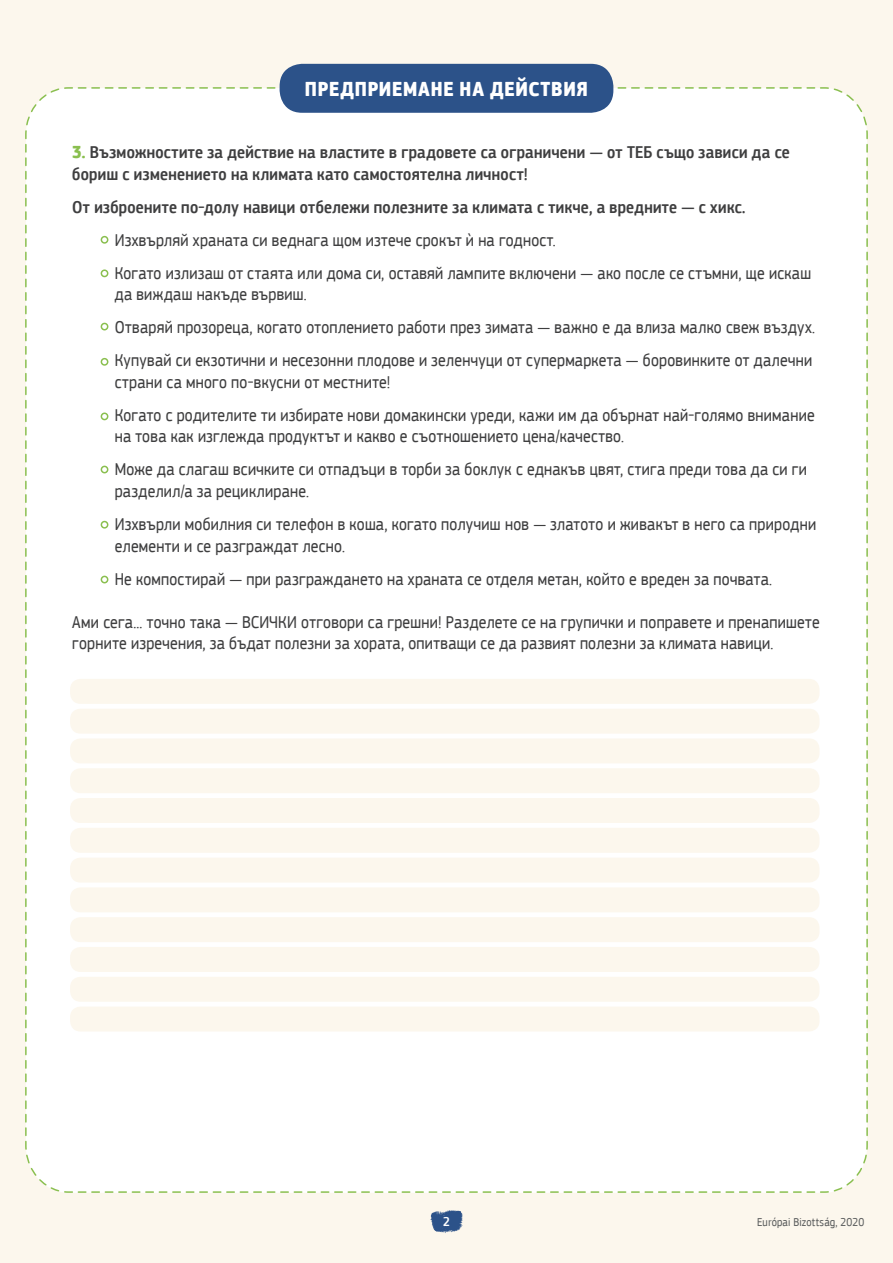
<style>
.page{position:relative;width:893px;height:1263px;background:#fcf7ed}
.page>*{position:absolute;margin:0;border:0;box-sizing:border-box;transform-origin:0 0}
.t1{font:700 21px "EC Square Sans Cond Pro";letter-spacing:.04em;color:#fff}
.t2{font:18px/21.6px "EC Square Sans Cond Pro";letter-spacing:.015em;color:#3f3f40}
.t3{font:500 18px/21.6px "EC Square Sans Cond Pro";letter-spacing:.02em;color:#3f3f40}
.t4{font:500 13.5px "EC Square Sans Cond Pro";color:#fff}
.t5{font:12px "EC Square Sans Cond Pro";letter-spacing:.015em;color:#5d5f5f}
.s1{font-weight:700;color:#8abf4f}
</style>
<div class="page">
<div style="left:25px;top:86px;width:843px;height:1107px;background:#fff"></div>
<div style="left:70px;top:858px;width:749px;height:24px;background:#fcf7ed;border-radius:10px"></div>
<div style="left:70px;top:679px;width:749px;height:25px;background:#fcf7ed;border-radius:10px"></div>
<div style="left:70px;top:917px;width:749px;height:25px;background:#fcf7ed;border-radius:10px"></div>
<div style="left:70px;top:977px;width:749px;height:25px;background:#fcf7ed;border-radius:10px"></div>
<div style="left:70px;top:738px;width:749px;height:25px;background:#fcf7ed;border-radius:10px"></div>
<div style="left:70px;top:798px;width:749px;height:25px;background:#fcf7ed;border-radius:10px"></div>
<div style="left:70px;top:887px;width:749px;height:25px;background:#fcf7ed;border-radius:10px"></div>
<div style="left:70px;top:709px;width:749px;height:25px;background:#fcf7ed;border-radius:10px"></div>
<div style="left:70px;top:947px;width:749px;height:25px;background:#fcf7ed;border-radius:10px"></div>
<div style="left:70px;top:1006px;width:749px;height:25px;background:#fcf7ed;border-radius:10px"></div>
<div style="left:70px;top:768px;width:749px;height:25px;background:#fcf7ed;border-radius:10px"></div>
<div style="left:70px;top:828px;width:749px;height:25px;background:#fcf7ed;border-radius:10px"></div>
<div style="left:101px;top:270px;width:7px;height:6px;background:#fff;border-radius:50%"></div>
<div style="left:101px;top:269px;width:7px;height:8px;border:2px solid #8abf4f;border-radius:50%"></div>
<div style="left:101px;top:359px;width:7px;height:6px;background:#fff;border-radius:50%"></div>
<div style="left:101px;top:358px;width:7px;height:8px;border:2px solid #8abf4f;border-radius:50%"></div>
<div style="left:101px;top:466px;width:7px;height:7px;background:#fff;border-radius:50%"></div>
<div style="left:101px;top:466px;width:7px;height:7px;border:2px solid #8abf4f;border-radius:50%"></div>
<div style="left:101px;top:576px;width:7px;height:7px;background:#fff;border-radius:50%"></div>
<div style="left:101px;top:576px;width:7px;height:7px;border:2px solid #8abf4f;border-radius:50%"></div>
<div style="left:101px;top:413px;width:7px;height:7px;background:#fff;border-radius:50%"></div>
<div style="left:101px;top:412px;width:7px;height:8px;border:2px solid #8abf4f;border-radius:50%"></div>
<div style="left:101px;top:521px;width:7px;height:7px;background:#fff;border-radius:50%"></div>
<div style="left:101px;top:521px;width:7px;height:8px;border:2px solid #8abf4f;border-radius:50%"></div>
<div style="left:101px;top:237px;width:7px;height:6px;background:#fff;border-radius:50%"></div>
<div style="left:101px;top:236px;width:7px;height:8px;border:2px solid #8abf4f;border-radius:50%"></div>
<div style="left:101px;top:323px;width:7px;height:7px;background:#fff;border-radius:50%"></div>
<div style="left:101px;top:323px;width:7px;height:7px;border:2px solid #8abf4f;border-radius:50%"></div>
<svg style="left:430px;top:1210px;width:33px;height:23px"></svg>
<div style="left:280px;top:64px;width:333px;height:49px;background:#2c5289;border-radius:22px"></div>
<p class="t1" style="left:305px;top:76px;width:284px">ПРЕДПРИЕМАНЕ НА ДЕЙСТВИЯ</p>
<p class="t3" style="left:72px;top:142px;width:719px"><span class="s1">3.</span> Възможностите за действие на властите в градовете са ограничени — от ТЕБ също зависи да се бориш с изменението на климата като самостоятелна личност!</p>
<p class="t3" style="left:72px;top:196px;width:675px">От изброените по-долу навици отбележи полезните за климата с тикче, а вредните — с хикс.</p>
<p class="t2" style="left:102px;top:229px;width:455px">• Изхвърляй храната си веднага щом изтече срокът ѝ на годност.</p>
<p class="t2" style="left:115px;top:262px;width:698px;text-indent:-13px">• Когато излизаш от стаята или дома си, оставяй лампите включени — ако после се стъмни, ще искаш да виждаш накъде вървиш.</p>
<p class="t2" style="left:102px;top:317px;width:715px">• Отваряй прозореца, когато отоплението работи през зимата — важно е да влиза малко свеж въздух.</p>
<p class="t2" style="left:115px;top:350px;width:699px;text-indent:-13px">• Купувай си екзотични и несезонни плодове и зеленчуци от супермаркета — боровинките от далечни страни са много по-вкусни от местните!</p>
<p class="t2" style="left:115px;top:404px;width:701px;text-indent:-13px">• Когато с родителите ти избирате нови домакински уреди, кажи им да обърнат най-голямо внимание на това как изглежда продуктът и какво е съотношението цена/качество.</p>
<p class="t2" style="left:115px;top:459px;width:694px;text-indent:-13px">• Може да слагаш всичките си отпадъци в торби за боклук с еднакъв цвят, стига преди това да си ги разделил/а за рециклиране.</p>
<p class="t2" style="left:115px;top:513px;width:703px;text-indent:-13px">• Изхвърли мобилния си телефон в коша, когато получиш нов — златото и живакът в него са природни елементи и се разграждат лесно.</p>
<p class="t2" style="left:102px;top:568px;width:672px">• Не компостирай — при разграждането на храната се отделя метан, който е вреден за почвата.</p>
<p class="t2" style="left:72px;top:611px;width:749px">Ами сега... точно така — ВСИЧКИ отговори са грешни! Разделете се на групички и поправете и пренапишете горните изречения, за бъдат полезни за хората, опитващи се да развият полезни за климата навици.</p>
<p class="t4" style="left:443px;top:1213px;width:8px">2</p>
<p class="t5" style="left:757px;top:1215px;width:109px">Európai Bizottság, 2020</p>
</div>
